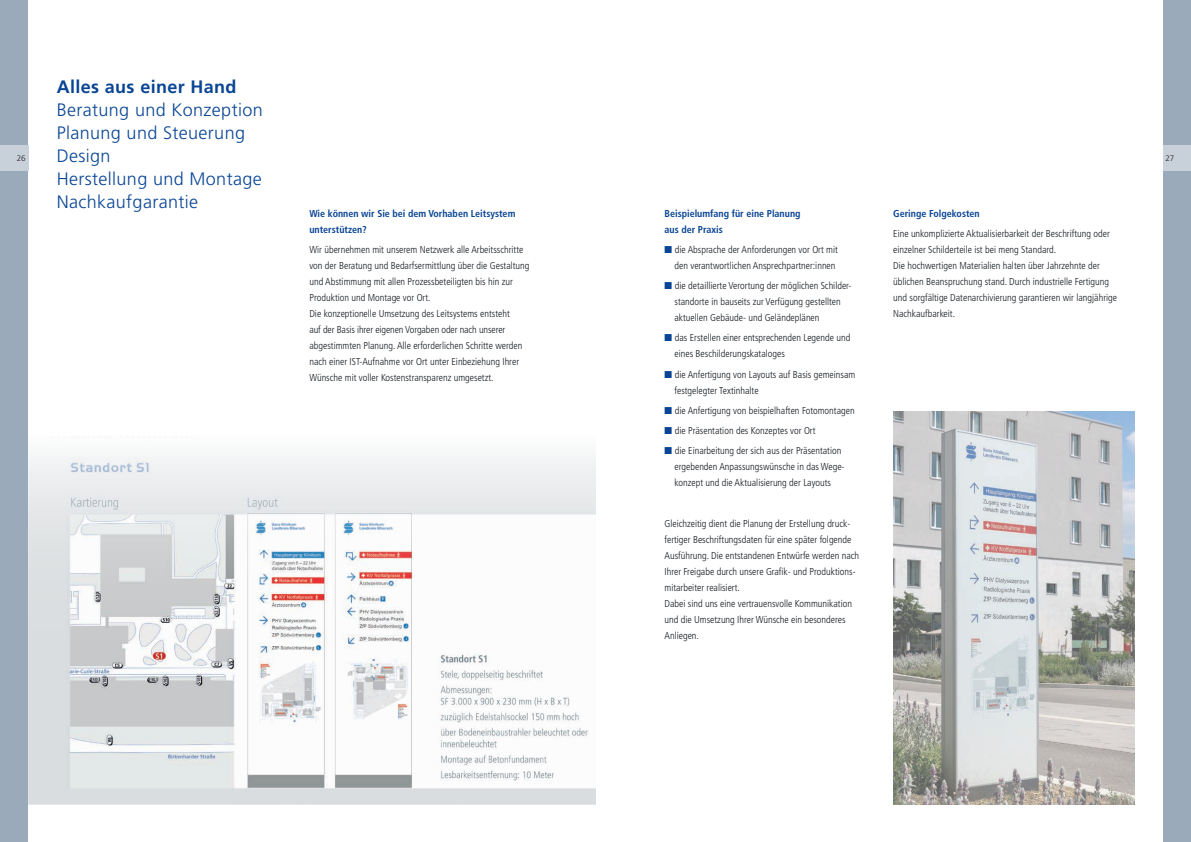
<style>
.page{position:relative;width:1191px;height:842px;background:#fff}
.page>*{position:absolute;margin:0;border:0;box-sizing:border-box;transform-origin:0 0}
.t1{font:300 18px "Frutiger LT Pro";letter-spacing:.02em;color:#094594}
.t2{font:700 18px "Frutiger LT Pro";letter-spacing:.02em;color:#094594}
.Deckblatt_Titel_Deutsch{font:300 condensed 10px/16px "Frutiger LT Pro";color:#161b21}
.Deckblatt_Titel_Deutsch-2{font:700 condensed 10px/16px "Frutiger LT Pro";color:#094594}
.t3{font:300 8px "Frutiger LT Pro";color:#231f20}
.s1{color:#094594}
</style>
<div class="page">
<div style="left:0;top:0;width:28px;height:842px;background:#9baaba"></div>
<div style="left:1162px;top:0;width:29px;height:842px;background:#9baaba"></div>
<div style="left:1162px;top:146px;width:29px;height:25px;background:#c8d0da"></div>
<div style="left:0;top:146px;width:28px;height:25px;background:#c8d0da"></div>
<img style="left:28px;top:455px;width:567px;height:349px">
<img style="left:893px;top:412px;width:241px;height:392px">
<p class="t2" style="left:57px;top:77px;width:181px">Alles aus einer Hand</p>
<p class="t1" style="left:57px;top:100px;width:207px">Beratung und Konzeption</p>
<p class="t1" style="left:57px;top:123px;width:190px">Planung und Steuerung</p>
<p class="t1" style="left:57px;top:146px;width:55px">Design</p>
<p class="t1" style="left:57px;top:169px;width:206px">Herstellung und Montage</p>
<p class="t1" style="left:57px;top:192px;width:143px">Nachkaufgarantie</p>
<p class="t3" style="left:17px;top:154px;width:10px">26</p>
<p class="t3" style="left:1165px;top:154px;width:10px">27</p>
<p class="Deckblatt_Titel_Deutsch-2" style="left:664px;top:205px;width:138px">Beispielumfang für eine Planung aus der Praxis</p>
<p class="Deckblatt_Titel_Deutsch" style="left:664px;top:241px;width:175px;text-align:right"><span class="s1">■</span> die Absprache der Anforderungen vor Ort mit den verantwortlichen Ansprechpartner:innen</p>
<p class="Deckblatt_Titel_Deutsch" style="left:674px;top:278px;width:179px;text-indent:-10px"><span class="s1">■</span> die detaillierte Verortung der möglichen Schilder&shy;standorte in bauseits zur Verfügung gestellten aktuellen Gebäude- und Geländeplänen</p>
<p class="Deckblatt_Titel_Deutsch" style="left:674px;top:330px;width:177px;text-indent:-10px"><span class="s1">■</span> das Erstellen einer entsprechenden Legende und eines Beschilderungskataloges</p>
<p class="Deckblatt_Titel_Deutsch" style="left:674px;top:366px;width:182px;text-indent:-10px"><span class="s1">■</span> die Anfertigung von Layouts auf Basis gemeinsam festgelegter Textinhalte</p>
<p class="Deckblatt_Titel_Deutsch" style="left:664px;top:402px;width:192px"><span class="s1">■</span> die Anfertigung von beispielhaften Fotomontagen</p>
<p class="Deckblatt_Titel_Deutsch" style="left:664px;top:423px;width:152px"><span class="s1">■</span> die Präsentation des Konzeptes vor Ort</p>
<p class="Deckblatt_Titel_Deutsch" style="left:674px;top:443px;width:171px;text-indent:-10px"><span class="s1">■</span> die Einarbeitung der sich aus der Präsentation ergebenden Anpassungswünsche in das Wege&shy;konzept und die Aktualisierung der Layouts</p>
<p class="Deckblatt_Titel_Deutsch" style="left:664px;top:515px;width:187px">Gleichzeitig dient die Planung der Erstellung druck-</p>
<p class="Deckblatt_Titel_Deutsch" style="left:664px;top:531px;width:188px">fertiger Beschriftungsdaten für eine später folgende</p>
<p class="Deckblatt_Titel_Deutsch" style="left:664px;top:547px;width:196px">Ausführung. Die entstandenen Entwürfe werden nach</p>
<p class="Deckblatt_Titel_Deutsch" style="left:664px;top:563px;width:193px">Ihrer Freigabe durch unsere Grafik- und Produktions-</p>
<p class="Deckblatt_Titel_Deutsch" style="left:664px;top:579px;width:77px">mitarbeiter realisiert.</p>
<p class="Deckblatt_Titel_Deutsch" style="left:664px;top:595px;width:189px">Dabei sind uns eine vertrauensvolle Kommunikation</p>
<p class="Deckblatt_Titel_Deutsch" style="left:664px;top:611px;width:183px">und die Umsetzung Ihrer Wünsche ein besonderes</p>
<p class="Deckblatt_Titel_Deutsch" style="left:664px;top:627px;width:36px">Anliegen.</p>
<p class="Deckblatt_Titel_Deutsch-2" style="left:309px;top:205px;width:207px">Wie können wir Sie bei dem Vorhaben Leitsystem unterstützen?</p>
<p class="Deckblatt_Titel_Deutsch" style="left:309px;top:241px;width:215px">Wir übernehmen mit unserem Netzwerk alle Arbeitsschritte</p>
<p class="Deckblatt_Titel_Deutsch" style="left:309px;top:257px;width:222px">von der Beratung und Bedarfsermittlung über die Gestaltung</p>
<p class="Deckblatt_Titel_Deutsch" style="left:309px;top:273px;width:205px">und Abstimmung mit allen Prozessbeteiligten bis hin zur</p>
<p class="Deckblatt_Titel_Deutsch" style="left:309px;top:289px;width:202px">Produktion und Montage vor Ort.<br>Die konzeptionelle Umsetzung des Leitsystems entsteht</p>
<p class="Deckblatt_Titel_Deutsch" style="left:309px;top:321px;width:197px">auf der Basis ihrer eigenen Vorgaben oder nach unserer</p>
<p class="Deckblatt_Titel_Deutsch" style="left:309px;top:337px;width:214px">abgestimmten Planung. Alle erforderlichen Schritte werden</p>
<p class="Deckblatt_Titel_Deutsch" style="left:309px;top:353px;width:211px">nach einer IST-Aufnahme vor Ort unter Einbeziehung Ihrer</p>
<p class="Deckblatt_Titel_Deutsch" style="left:309px;top:369px;width:186px">Wünsche mit voller Kostenstransparenz umgesetzt.</p>
<p class="Deckblatt_Titel_Deutsch-2" style="left:893px;top:205px;width:88px">Geringe Folgekosten</p>
<p class="Deckblatt_Titel_Deutsch" style="left:893px;top:225px;width:218px">Eine unkomplizierte Aktualisierbarkeit der Beschriftung oder einzelner Schilderteile ist bei meng Standard.<br>Die hochwertigen Materialien halten über Jahrzehnte der</p>
<p class="Deckblatt_Titel_Deutsch" style="left:893px;top:273px;width:217px">üblichen Beanspruchung stand. Durch industrielle Fertigung</p>
<p class="Deckblatt_Titel_Deutsch" style="left:893px;top:289px;width:225px">und sorgfältige Datenarchivierung garantieren wir langjährige<br>Nachkaufbarkeit.</p>
</div>
